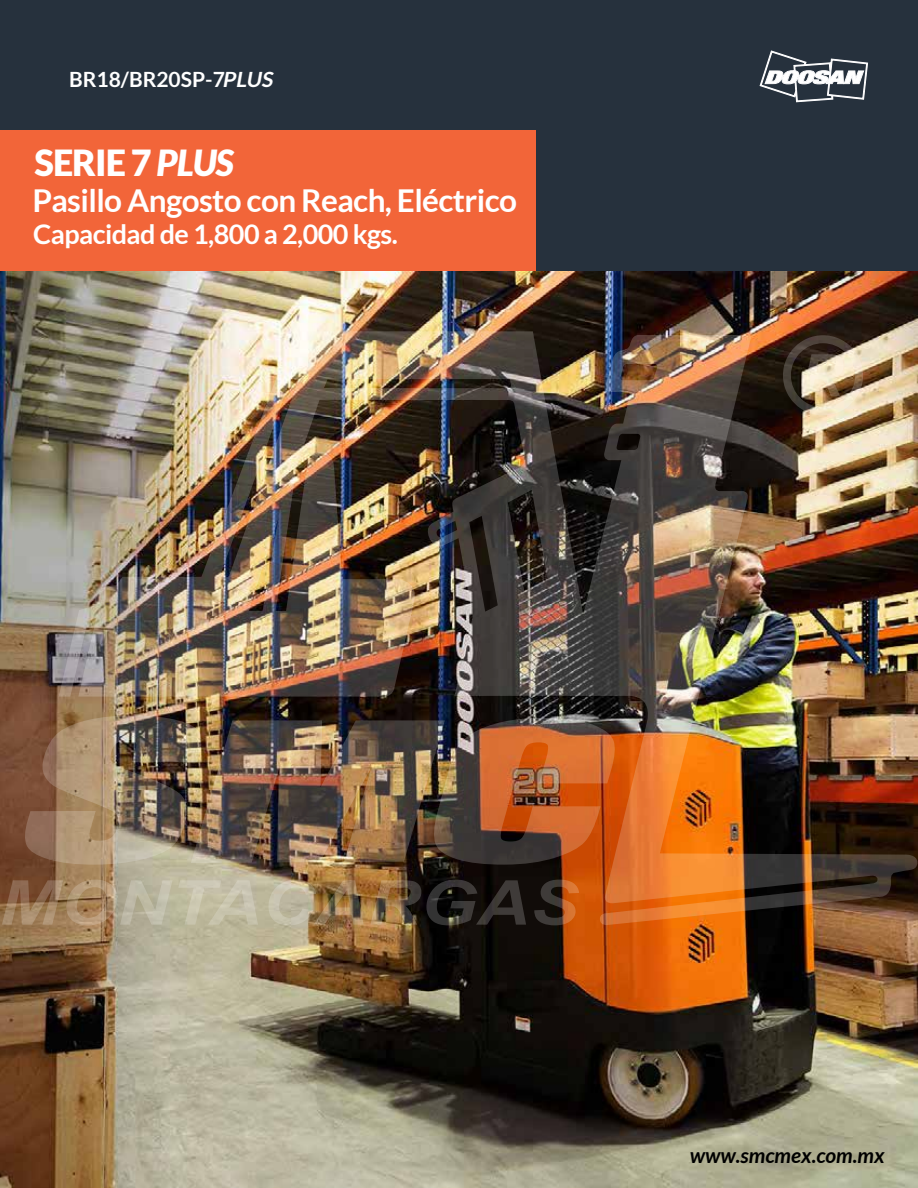
<style>
.page{position:relative;width:918px;height:1188px;background:#fff}
.page>*{position:absolute;margin:0;border:0;box-sizing:border-box;transform-origin:0 0}
.t1{font:900 36px "Lato";letter-spacing:-.03em;color:#fff}
.t2{font:700 31.5px "Lato";letter-spacing:-.02em;color:#fff}
.t3{font:700 27px "Lato";letter-spacing:-.02em;color:#fff}
.t4{font:700 21px "Lato";color:#fff}
.t5{font:italic 700 21px "Lato";color:#000}
.s1{font-style:italic}
</style>
<div class="page">
<img style="left:0;top:272px;width:918px;height:916px">
<div style="left:0;top:0;width:918px;height:271px;background:#26313d"></div>
<div style="left:0;top:130px;width:535px;height:140px;background:#f26539"></div>
<svg style="left:759px;top:50px;width:109px;height:52px"></svg>
<img style="left:59px;top:331px;width:858px;height:594px">
<svg style="left:2px;top:880px;width:256px;height:45px;background:#b09f83"></svg>
<img style="left:269px;top:880px;width:95px;height:45px">
<img style="left:370px;top:880px;width:156px;height:45px">
<svg style="left:534px;top:880px;width:45px;height:45px;background:#653a1e"></svg>
<img style="left:24px;top:716px;width:592px;height:149px">
<img style="left:783px;top:335px;width:80px;height:80px">
<p class="t4" style="left:69px;top:68px;width:209px">BR18/BR20SP-7 <span class="s1">PLUS</span></p>
<p class="t1" style="left:35px;top:142px;width:201px">SERIE 7 <span class="s1">PLUS</span></p>
<p class="t2" style="left:32px;top:183px;width:486px">Pasillo Angosto con Reach, Eléctrico</p>
<p class="t3" style="left:33px;top:219px;width:366px">Capacidad de 1,800 a 2,000 kgs.</p>
<p class="t5" style="left:690px;top:1143px;width:196px">www.smcmex.com.mx</p>
</div>
